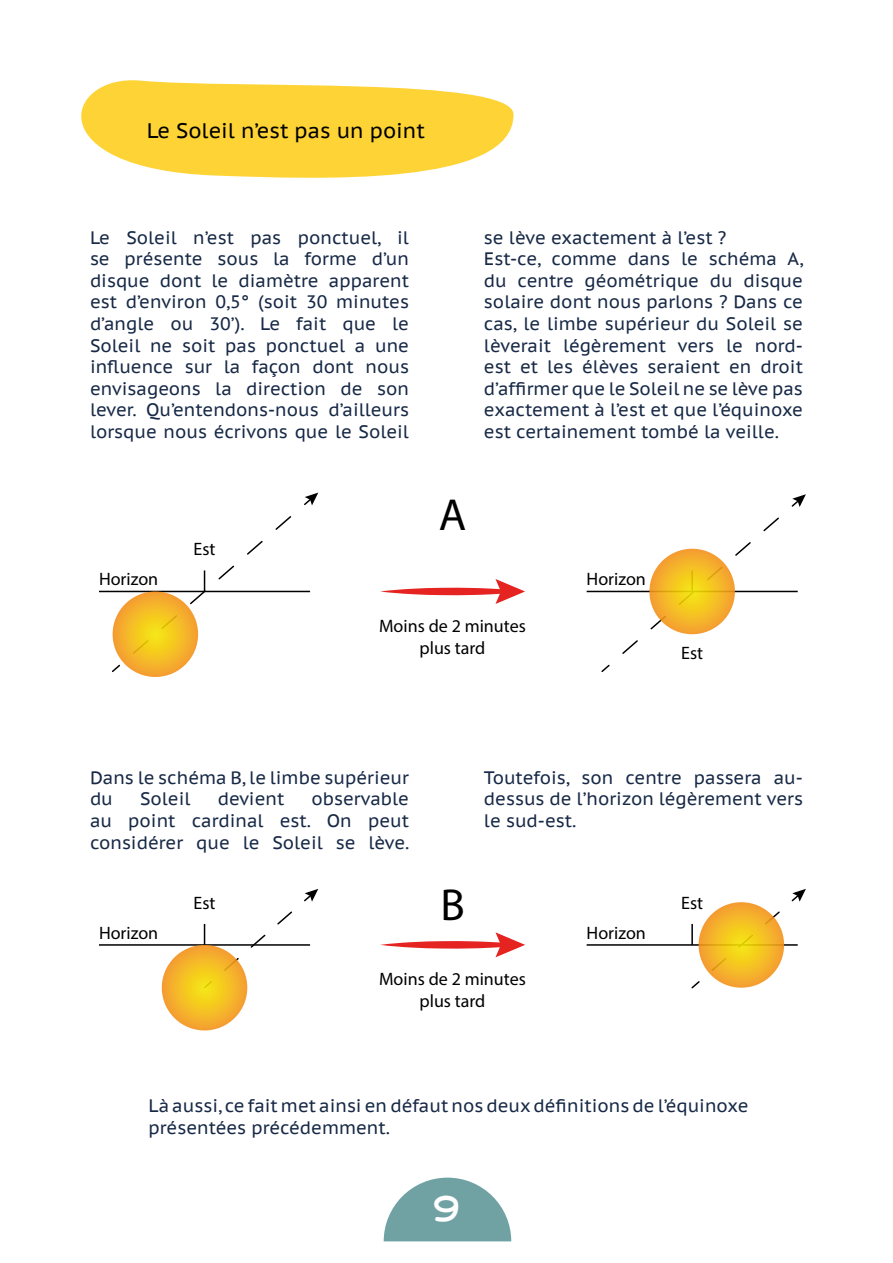
<style>
.page{position:relative;width:893px;height:1263px;background:#fff}
.page>*{position:absolute;margin:0;border:0;box-sizing:border-box;transform-origin:0 0}
.t1{font:45px "Myriad Pro";color:#000}
.t2{font:36px "Vindemia";color:#fff}
.t3{font:21px "PT Sans Caption";color:#000}
.t4{font:18px/21.6px "PT Sans Caption";color:#172946;text-align:justify}
.t5{font:18px/21.6px "Myriad Pro";color:#000;text-align:center}
</style>
<div class="page">
<svg style="left:384px;top:1177px;width:127px;height:64px"></svg>
<svg style="left:81px;top:80px;width:433px;height:98px;fill:#fed335"></svg>
<svg style="left:601px;top:664px;width:9px;height:8px"></svg>
<svg style="left:621px;top:494px;width:185px;height:160px"></svg>
<hr style="left:587px;top:591px;width:211px;height:1px;background:#000">
<svg style="left:649px;top:549px;width:86px;height:85px"></svg>
<hr style="left:99px;top:591px;width:211px;height:1px;background:#000">
<svg style="left:112px;top:664px;width:8px;height:8px"></svg>
<svg style="left:113px;top:591px;width:85px;height:86px"></svg>
<svg style="left:132px;top:493px;width:186px;height:162px"></svg>
<svg style="left:380px;top:579px;width:145px;height:25px"></svg>
<hr style="left:99px;top:944px;width:211px;height:2px;background:#000">
<svg style="left:204px;top:924px;width:1px;height:20px"></svg>
<svg style="left:223px;top:889px;width:95px;height:83px"></svg>
<svg style="left:162px;top:945px;width:85px;height:85px"></svg>
<hr style="left:587px;top:944px;width:211px;height:2px;background:#000">
<hr style="left:691px;top:924px;width:2px;height:21px;background:#000">
<svg style="left:691px;top:981px;width:9px;height:8px"></svg>
<svg style="left:713px;top:889px;width:93px;height:80px"></svg>
<svg style="left:699px;top:902px;width:85px;height:86px"></svg>
<svg style="left:380px;top:932px;width:145px;height:25px"></svg>
<p class="t3" style="left:147px;top:117px;width:279px">Le Soleil n’est pas un point</p>
<p class="t4" style="left:90px;top:226px;width:320px">Le Soleil n’est pas ponctuel, il se présente sous la forme d’un disque dont le diamètre apparent est d’environ 0,5° (soit 30 minutes d’angle ou 30’). Le fait que le Soleil ne soit pas ponctuel a une influence sur la façon dont nous envisageons la direction de son lever. Qu’entendons-nous d’ailleurs lorsque nous écrivons que le Soleil</p>
<p class="t4" style="left:484px;top:226px;width:321px;text-align:left">se lève exactement à l’est ?<br>Est-ce, comme dans le schéma A, du centre géométrique du disque solaire dont nous parlons ? Dans ce cas, le limbe supérieur du Soleil se lèverait légèrement vers le nord&shy;est et les élèves seraient en droit d’affirmer que le Soleil ne se lève pas exactement à l’est et que l’équinoxe est certainement tombé la veille.</p>
<p class="t5" style="left:194px;top:538px;width:23px">Est</p>
<h1 class="t1" style="left:439px;top:487px;width:29px">A</h1>
<p class="t5" style="left:99px;top:568px;width:61px">Horizon</p>
<p class="t5" style="left:587px;top:568px;width:61px">Horizon</p>
<p class="t5" style="left:379px;top:615px;width:148px">Moins de 2 minutes plus tard</p>
<p class="t5" style="left:681px;top:642px;width:23px">Est</p>
<p class="t4" style="left:90px;top:766px;width:320px">Dans le schéma B, le limbe supérieur du</p>
<p class="t4" style="left:140px;top:788px;width:52px">Soleil</p>
<p class="t4" style="left:218px;top:788px;width:68px">devient</p>
<p class="t4" style="left:90px;top:788px;width:321px;text-indent:221px">observable au point cardinal est. On peut considérer que le Soleil se lève.</p>
<p class="t4" style="left:484px;top:766px;width:320px">Toutefois, son centre passera au&shy;dessus de l’horizon légèrement vers le sud-est.</p>
<h1 class="t1" style="left:440px;top:877px;width:26px">B</h1>
<p class="t5" style="left:194px;top:892px;width:23px">Est</p>
<p class="t5" style="left:681px;top:892px;width:23px">Est</p>
<p class="t5" style="left:99px;top:922px;width:61px">Horizon</p>
<p class="t5" style="left:587px;top:922px;width:61px">Horizon</p>
<p class="t5" style="left:379px;top:968px;width:148px">Moins de 2 minutes plus tard</p>
<p class="t4" style="left:148px;top:1094px;width:601px">Là aussi, ce fait met ainsi en défaut nos deux définitions de l’équinoxe présentées précédemment.</p>
<h2 class="t2" style="left:432px;top:1194px;width:30px">9</h2>
</div>
